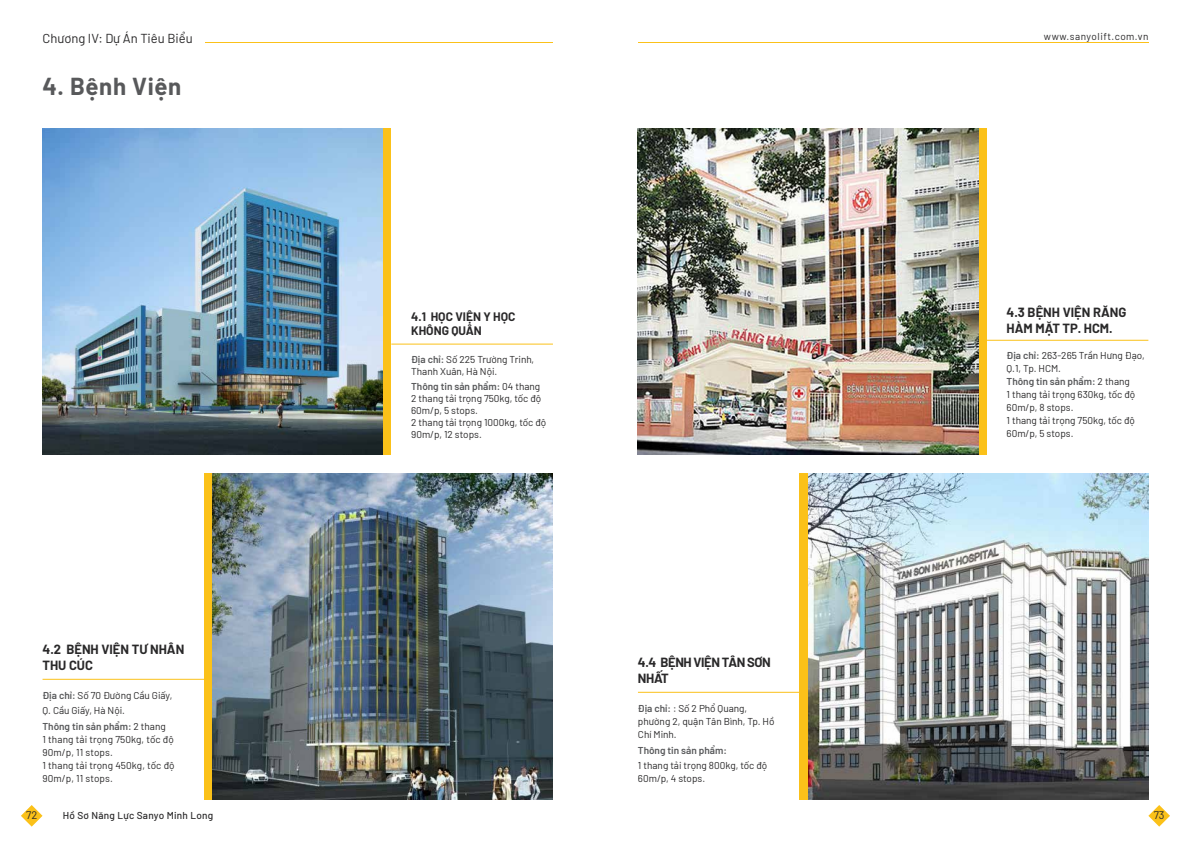
<style>
.page{position:relative;width:1191px;height:842px;background:#fff}
.page>*{position:absolute;margin:0;border:0;box-sizing:border-box;transform-origin:0 0}
.t1{font:700 24px "Barlow";letter-spacing:.025em;color:#58595b}
.t2{font:700 13px/16px "Barlow";color:#292829}
.t3{font:13px "Barlow";color:#292829}
.t4{font:700 13px/16px "Barlow";letter-spacing:-.03em;color:#292829}
.t5{font:700 12px/14.4px "Barlow";color:#292829}
.t6{font:11px "Barlow";color:#292829}
.t7{font:10px/13px "Barlow";color:#292829}
.t8{font:500 10px "Barlow";letter-spacing:.025em;color:#292829}
.t9{font:10px "Barlow";letter-spacing:.05em;color:#292829}
.t10{font:600 10px "Barlow";color:#58595b}
.s1{font-weight:600;color:#58595b}
</style>
<div class="page">
<svg style="left:1148px;top:805px;width:22px;height:22px"></svg>
<svg style="left:21px;top:805px;width:22px;height:22px"></svg>
<hr style="left:205px;top:42px;width:347px;height:1px;background:#fbc119">
<hr style="left:638px;top:42px;width:510px;height:1px;background:#fbc119">
<div style="left:338px;top:129px;width:53px;height:326px;background:#fbc119"></div>
<div style="left:204px;top:473px;width:53px;height:326px;background:#fbc119"></div>
<hr style="left:391px;top:344px;width:162px;height:1px;background:#fbc119">
<img style="left:43px;top:129px;width:340px;height:326px">
<hr style="left:43px;top:679px;width:161px;height:1px;background:#fbc119">
<img style="left:213px;top:473px;width:340px;height:326px">
<div style="left:934px;top:129px;width:52px;height:326px;background:#fbc119"></div>
<div style="left:799px;top:473px;width:53px;height:326px;background:#fbc119"></div>
<img style="left:808px;top:473px;width:340px;height:326px">
<img style="left:638px;top:129px;width:340px;height:326px">
<hr style="left:986px;top:340px;width:162px;height:1px;background:#fbc119">
<hr style="left:638px;top:692px;width:161px;height:1px;background:#fbc119">
<h2 class="t3" style="left:43px;top:28px;width:152px">Chương IV: Dự Án Tiêu Biểu</h2>
<p class="t9" style="left:1044px;top:29px;width:106px">www.sanyolift.com.vn</p>
<h1 class="t1" style="left:43px;top:68px;width:140px">4. Bệnh Viện</h1>
<h2 class="t2" style="left:43px;top:640px;width:143px">4.2 BỆNH VIỆN TƯ NHÂN<br>THU CÚC</h2>
<p class="t7" style="left:43px;top:686px;width:131px;line-height:15.8px"><span class="s1">Địa chỉ:</span> Số 70 Đường Cầu Giấy,<br>Q. Cầu Giấy, Hà Nội.<br><span class="s1">Thông tin sản phẩm:</span> 2 thang</p>
<p class="t7" style="left:43px;top:732px;width:134px">1 thang tải trọng 750kg, tốc độ<br>90m/p, 11 stops.<br>1 thang tải trọng 450kg, tốc độ<br>90m/p, 11 stops.</p>
<p class="t5" style="left:411px;top:308px;width:106px">4.1 HỌC VIỆN Y HỌC<br>KHÔNG QUÂN</p>
<p class="t7" style="left:411px;top:353px;width:124px;line-height:12px"><span class="s1">Địa chỉ:</span> Số 225 Trường Trinh,<br>Thanh Xuân, Hà Nội.</p>
<p class="t7" style="left:411px;top:379px;width:137px;line-height:12px"><span class="s1">Thông tin sản phẩm:</span> 04 thang<br>2 thang tải trọng 750kg, tốc độ<br>60m/p, 5 stops.<br>2 thang tải trọng 1000kg, tốc độ<br>90m/p, 12 stops.</p>
<h2 class="t4" style="left:638px;top:653px;width:134px">4.4 BỆNH VIỆN TÂN SƠN<br>NHẤT</h2>
<p class="t7" style="left:638px;top:701px;width:138px"><span class="s1">Địa chỉ:</span> : Số 2 Phổ Quang, phường 2, quận Tân Bình, Tp. Hồ<br>Chí Minh.</p>
<p class="t10" style="left:638px;top:743px;width:91px">Thông tin sản phẩm:</p>
<p class="t7" style="left:638px;top:758px;width:131px">1 thang tải trọng 800kg, tốc độ<br>60m/p, 4 stops.</p>
<h2 class="t2" style="left:1006px;top:303px;width:121px">4.3 BỆNH VIỆN RĂNG<br>HÀM MẶT TP. HCM.</h2>
<p class="t7" style="left:1006px;top:348px;width:140px"><span class="s1">Địa chỉ:</span> 263-265 Trần Hưng Đạo,<br>Q.1, Tp. HCM.<br><span class="s1">Thông tin sản phẩm:</span> 2 thang<br>1 thang tải trọng 630kg, tốc độ<br>60m/p, 8 stops.<br>1 thang tải trọng 750kg, tốc độ<br>60m/p, 5 stops.</p>
<p class="t8" style="left:63px;top:808px;width:152px">Hồ Sơ Năng Lực Sanyo Minh Long</p>
<p class="t6" style="left:26px;top:807px;width:13px">72</p>
<p class="t6" style="left:1153px;top:807px;width:12px">73</p>
</div>
